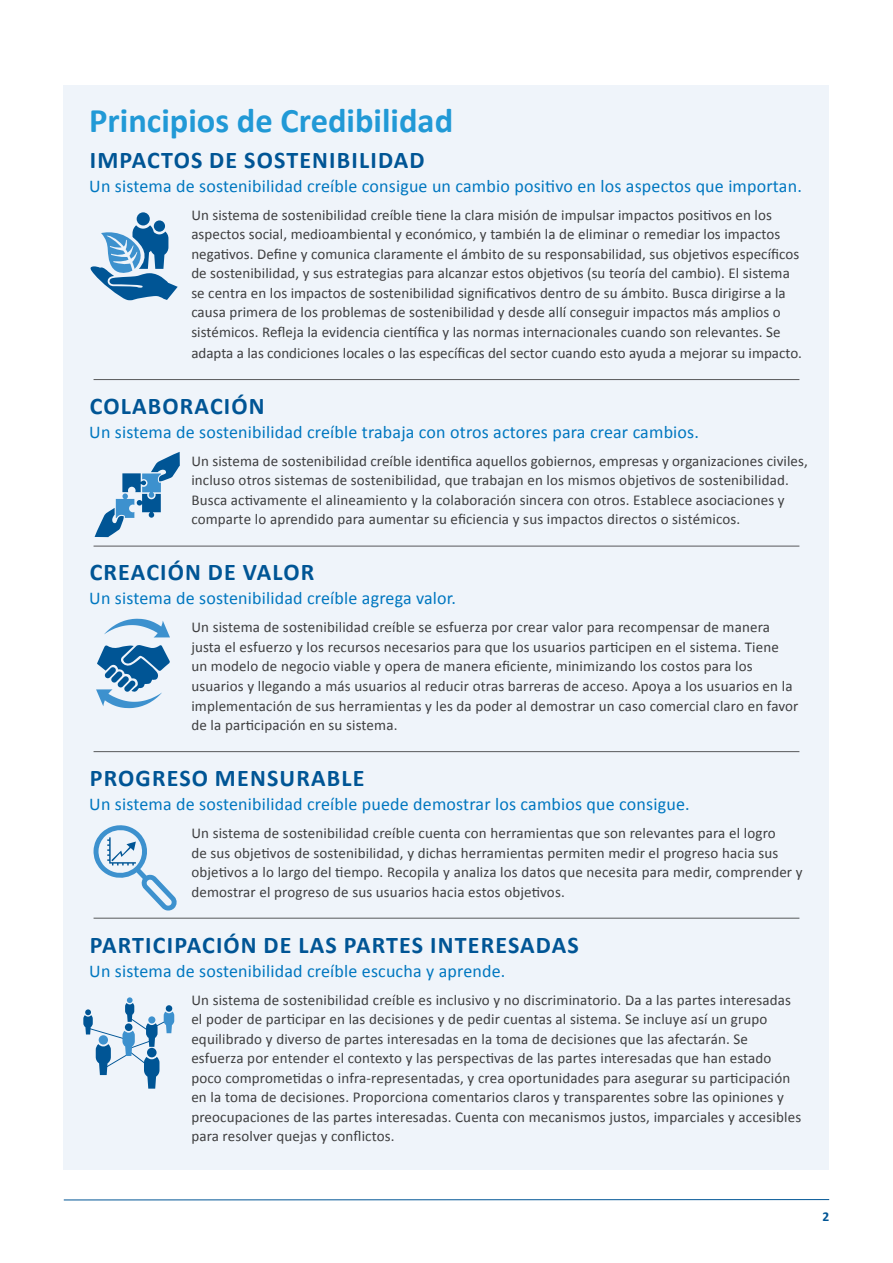
<style>
.page{position:relative;width:893px;height:1263px;background:#fff}
.page>*{position:absolute;margin:0;border:0;box-sizing:border-box;transform-origin:0 0}
.t1{font:700 34.5px "Calibri";color:#2199d6}
.t2{font:700 24px "Calibri";letter-spacing:.05em;color:#005595}
.t3{font:18px "Calibri";letter-spacing:.01em;color:#0077c0}
.t4{font:15px/19.5px "Calibri";letter-spacing:.01em;color:#3e3e3f}
.t5{font:700 13.5px "Calibri";color:#005595}
</style>
<div class="page">
<hr style="left:64px;top:1199px;width:765px;height:1px;background:#005595">
<div style="left:64px;top:85px;width:765px;height:1084px;background:#eff4fa"></div>
<hr style="left:94px;top:379px;width:705px;height:1px;background:#57585a">
<hr style="left:94px;top:546px;width:705px;height:1px;background:#57585a">
<hr style="left:94px;top:751px;width:705px;height:1px;background:#57585a">
<hr style="left:94px;top:918px;width:705px;height:1px;background:#57585a">
<svg style="left:95px;top:452px;width:85px;height:85px"></svg>
<svg style="left:96px;top:645px;width:74px;height:63px"></svg>
<svg style="left:104px;top:619px;width:66px;height:18px"></svg>
<div style="left:137px;top:212px;width:13px;height:13px;background:#005595;border-radius:50%"></div>
<div style="left:154px;top:220px;width:11px;height:12px;background:#005595;border-radius:50%"></div>
<svg style="left:90px;top:225px;width:88px;height:75px"></svg>
<svg style="left:93px;top:825px;width:84px;height:86px"></svg>
<svg style="left:83px;top:997px;width:91px;height:92px"></svg>
<p class="t1" style="left:89px;top:96px;width:365px">Principios de Credibilidad</p>
<p class="t2" style="left:90px;top:143px;width:336px">IMPACTOS DE SOSTENIBILIDAD</p>
<p class="t3" style="left:89px;top:173px;width:714px">Un sistema de sostenibilidad creíble consigue un cambio positivo en los aspectos que importan.</p>
<p class="t4" style="left:191px;top:205px;width:609px">Un sistema de sostenibilidad creíble tiene la clara misión de impulsar impactos positivos en los aspectos social, medioambiental y económico, y también la de eliminar o remediar los impactos negativos. Define y comunica claramente el ámbito de su responsabilidad, sus objetivos específicos de sostenibilidad, y sus estrategias para alcanzar estos objetivos (su teoría del cambio). El sistema se centra en los impactos de sostenibilidad significativos dentro de su ámbito. Busca dirigirse a la causa primera de los problemas de sostenibilidad y desde allí conseguir impactos más amplios o sistémicos. Refleja la evidencia científica y las normas internacionales cuando son relevantes. Se</p>
<p class="t4" style="left:191px;top:343px;width:612px">adapta a las condiciones locales o las específicas del sector cuando esto ayuda a mejorar su impacto.</p>
<p class="t2" style="left:90px;top:389px;width:176px">COLABORACIÓN</p>
<p class="t3" style="left:89px;top:419px;width:611px">Un sistema de sostenibilidad creíble trabaja con otros actores para crear cambios.</p>
<p class="t4" style="left:191px;top:451px;width:618px">Un sistema de sostenibilidad creíble identifica aquellos gobiernos, empresas y organizaciones civiles, incluso otros sistemas de sostenibilidad, que trabajan en los mismos objetivos de sostenibilidad.<br>Busca activamente el alineamiento y la colaboración sincera con otros. Establece asociaciones y comparte lo aprendido para aumentar su eficiencia y sus impactos directos o sistémicos.</p>
<p class="t2" style="left:90px;top:555px;width:226px">CREACIÓN DE VALOR</p>
<p class="t3" style="left:89px;top:586px;width:368px">Un sistema de sostenibilidad creíble agrega valor.</p>
<p class="t4" style="left:191px;top:617px;width:609px">Un sistema de sostenibilidad creíble se esfuerza por crear valor para recompensar de manera justa el esfuerzo y los recursos necesarios para que los usuarios participen en el sistema. Tiene un modelo de negocio viable y opera de manera eficiente, minimizando los costos para los usuarios y llegando a más usuarios al reducir otras barreras de acceso. Apoya a los usuarios en la implementación de sus herramientas y les da poder al demostrar un caso comercial claro en favor de la participación en su sistema.</p>
<p class="t2" style="left:90px;top:761px;width:276px">PROGRESO MENSURABLE</p>
<p class="t3" style="left:89px;top:791px;width:602px">Un sistema de sostenibilidad creíble puede demostrar los cambios que consigue.</p>
<p class="t4" style="left:191px;top:823px;width:613px">Un sistema de sostenibilidad creíble cuenta con herramientas que son relevantes para el logro<br>de sus objetivos de sostenibilidad, y dichas herramientas permiten medir el progreso hacia sus objetivos a lo largo del tiempo. Recopila y analiza los datos que necesita para medir, comprender y demostrar el progreso de sus usuarios hacia estos objetivos.</p>
<p class="t2" style="left:90px;top:927px;width:490px">PARTICIPACIÓN DE LAS PARTES INTERESADAS</p>
<p class="t3" style="left:89px;top:958px;width:418px">Un sistema de sostenibilidad creíble escucha y aprende.</p>
<p class="t4" style="left:191px;top:989px;width:611px">Un sistema de sostenibilidad creíble es inclusivo y no discriminatorio. Da a las partes interesadas el poder de participar en las decisiones y de pedir cuentas al sistema. Se incluye así un grupo equilibrado y diverso de partes interesadas en la toma de decisiones que las afectarán. Se esfuerza por entender el contexto y las perspectivas de las partes interesadas que han estado poco comprometidas o infra-representadas, y crea oportunidades para asegurar su participación en la toma de decisiones. Proporciona comentarios claros y transparentes sobre las opiniones y preocupaciones de las partes interesadas. Cuenta con mecanismos justos, imparciales y accesibles para resolver quejas y conflictos.</p>
<p class="t5" style="left:822px;top:1207px;width:8px">2</p>
</div>
